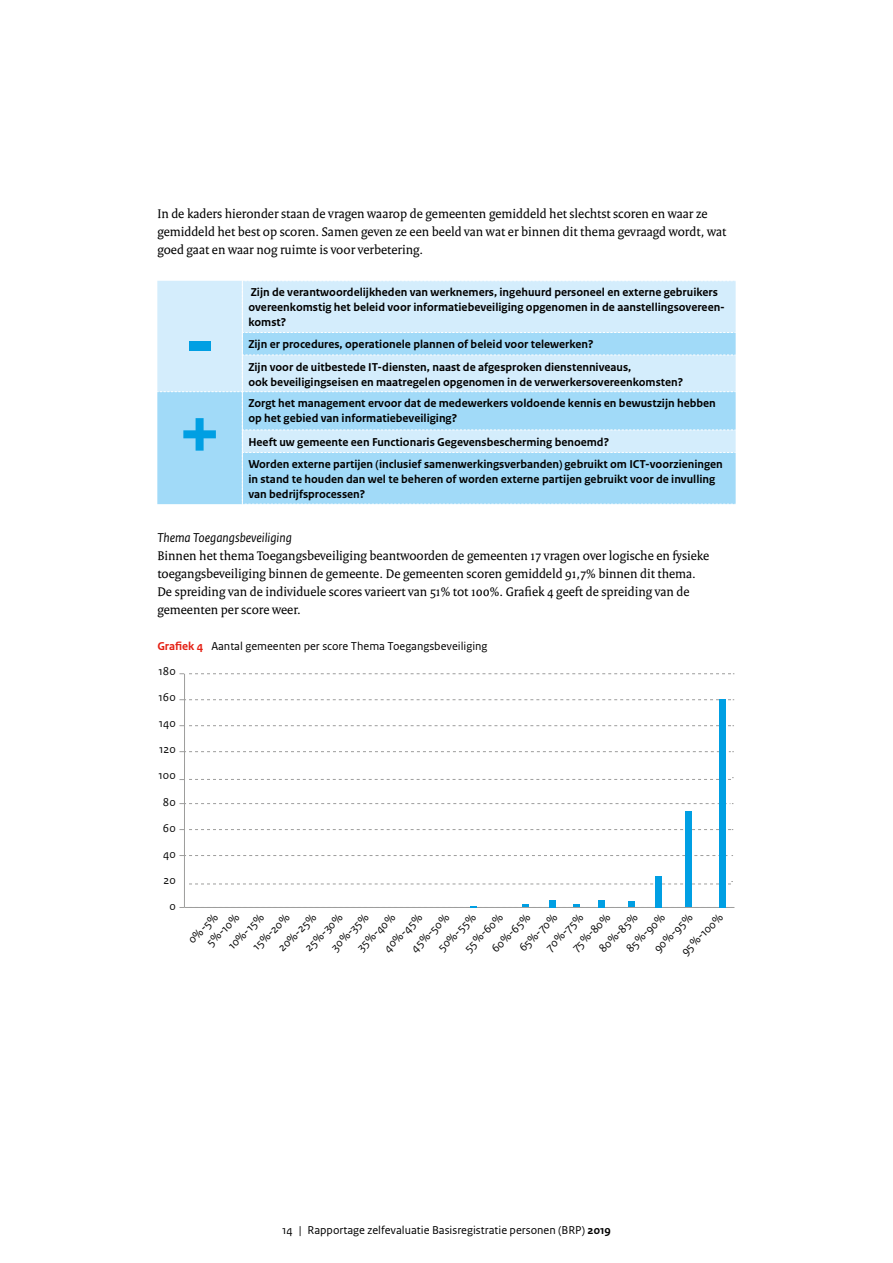
<style>
.page{position:relative;width:893px;height:1263px;background:#fff}
.page>*{position:absolute;margin:0;border:0;box-sizing:border-box;transform-origin:0 0}
.t1{font:700 82.5px "Rijksoverheid Sans Text";color:#009fe3}
.t2{font:13.5px/18px "Rijksoverheid Serif";color:#000}
.t3{font:italic 13.5px "Rijksoverheid Sans Text";color:#000}
.t4{font:700 12px/15px "Rijksoverheid Sans Text";color:#000}
.t5{font:12px/15.1px "Rijksoverheid Sans Text TT";color:#070707}
.t6{font:12px "Rijksoverheid Sans Text";color:#000}
.s1{font-weight:700;color:#e41f13}
.s2{font-weight:700}
</style>
<div class="page">
<svg style="left:157px;top:280px;width:579px;height:225px"></svg>
<svg style="left:189px;top:881px;width:544px;height:3px"></svg>
<hr style="left:184px;top:674px;width:1px;height:233px;background:#9d9d9c">
<hr style="left:185px;top:907px;width:549px;height:1px;background:#9d9d9c">
<svg style="left:179px;top:855px;width:554px;height:1px"></svg>
<svg style="left:179px;top:751px;width:555px;height:1px"></svg>
<svg style="left:179px;top:699px;width:555px;height:1px"></svg>
<svg style="left:179px;top:803px;width:554px;height:1px"></svg>
<svg style="left:179px;top:829px;width:554px;height:1px"></svg>
<svg style="left:179px;top:777px;width:555px;height:3px"></svg>
<svg style="left:179px;top:725px;width:555px;height:1px"></svg>
<svg style="left:179px;top:673px;width:555px;height:1px"></svg>
<div style="left:685px;top:811px;width:7px;height:96px;background:#009fe3"></div>
<div style="left:656px;top:876px;width:6px;height:31px;background:#009fe3"></div>
<div style="left:628px;top:901px;width:7px;height:6px;background:#009fe3"></div>
<div style="left:598px;top:900px;width:7px;height:7px;background:#009fe3"></div>
<div style="left:549px;top:900px;width:7px;height:7px;background:#009fe3"></div>
<div style="left:719px;top:699px;width:6px;height:208px;background:#009fe3"></div>
<svg style="left:179px;top:904px;width:547px;height:4px"></svg>
<p class="t2" style="left:157px;top:204px;width:571px">In de kaders hieronder staan de vragen waarop de gemeenten gemiddeld het slechtst scoren en waar ze gemiddeld het best op scoren. Samen geven ze een beeld van wat er binnen dit thema gevraagd wordt, wat goed gaat en waar nog ruimte is voor verbetering.</p>
<h1 class="t1" style="left:184px;top:296px;width:34px">-</h1>
<p class="t4" style="left:248px;top:285px;width:478px">Zijn de verantwoordelijkheden van werknemers, ingehuurd personeel en externe gebruikers overeenkomstig het beleid voor informatiebeveiliging opgenomen in de aanstellingsovereen&shy;komst?</p>
<p class="t4" style="left:248px;top:333px;width:384px;line-height:22.5px">Zijn er procedures, operationele plannen of beleid voor telewerken?<br>Zijn voor de uitbestede IT-diensten, naast de afgesproken dienstenniveaus,</p>
<p class="t4" style="left:248px;top:374px;width:436px">ook beveiligingseisen en maatregelen opgenomen in de verwerkersovereenkomsten?</p>
<p class="t4" style="left:248px;top:396px;width:469px">Zorgt het management ervoor dat de medewerkers voldoende kennis en bewustzijn hebben op het gebied van informatiebeveiliging?</p>
<p class="t4" style="left:248px;top:431px;width:476px;line-height:22.5px">Heeft uw gemeente een Functionaris Gegevensbescherming benoemd?<br>Worden externe partijen (inclusief samenwerkingsverbanden) gebruikt om ICT-voorzieningen</p>
<p class="t4" style="left:248px;top:472px;width:468px">in stand te houden dan wel te beheren of worden externe partijen gebruikt voor de invulling van bedrijfsprocessen?</p>
<p class="t3" style="left:157px;top:530px;width:136px">Thema Toegangsbeveiliging</p>
<p class="t2" style="left:157px;top:546px;width:553px">Binnen het thema Toegangsbeveiliging beantwoorden de gemeenten 17 vragen over logische en fysieke toegangsbeveiliging binnen de gemeente. De gemeenten scoren gemiddeld 91,7% binnen dit thema.<br>De spreiding van de individuele scores varieert van 51% tot 100%. Grafiek 4 geeft de spreiding van de gemeenten per score weer.</p>
<p class="t6" style="left:157px;top:639px;width:332px"><span class="s1">Grafiek 4</span> Aantal gemeenten per score Thema Toegangsbeveiliging</p>
<h1 class="t1" style="left:178px;top:385px;width:45px">+</h1>
<p class="t5" style="left:159px;top:663px;width:19px">180</p>
<p class="t5" style="left:159px;top:690px;width:19px">160</p>
<p class="t5" style="left:159px;top:716px;width:18px">140</p>
<p class="t5" style="left:159px;top:742px;width:18px">120</p>
<p class="t5" style="left:159px;top:768px;width:19px">100</p>
<p class="t5" style="left:163px;top:794px;width:14px">80</p>
<p class="t5" style="left:163px;top:820px;width:14px">60</p>
<p class="t5" style="left:163px;top:846px;width:14px">40</p>
<p class="t5" style="left:163px;top:873px;width:14px">20</p>
<p class="t5" style="left:169px;top:899px;width:8px">0</p>
<p class="t5" style="left:595px;top:945px;width:51px;rotate:-45deg">80%-85%</p>
<p class="t5" style="left:192px;top:928px;width:43px;text-indent:-11px;rotate:-45deg">0%-5%<br>5%-10%</p>
<p class="t5" style="left:225px;top:942px;width:47px;rotate:-45deg">10%-15%</p>
<p class="t5" style="left:302px;top:944px;width:49px;rotate:-45deg">25%-30%</p>
<p class="t5" style="left:328px;top:943px;width:49px;rotate:-45deg">30%-35%</p>
<p class="t5" style="left:354px;top:944px;width:50px;rotate:-45deg">35%-40%</p>
<p class="t5" style="left:408px;top:944px;width:50px;rotate:-45deg">45%-50%</p>
<p class="t5" style="left:461px;top:945px;width:51px;rotate:-45deg">55%-60%</p>
<p class="t5" style="left:488px;top:945px;width:51px;rotate:-45deg">60%-65%</p>
<p class="t5" style="left:516px;top:944px;width:50px;rotate:-45deg">65%-70%</p>
<p class="t5" style="left:542px;top:944px;width:49px;rotate:-45deg">70%-75%</p>
<p class="t5" style="left:569px;top:944px;width:50px;rotate:-45deg">75%-80%</p>
<p class="t5" style="left:623px;top:945px;width:51px;rotate:-45deg">85%-90%</p>
<p class="t5" style="left:650px;top:945px;width:51px;rotate:-45deg">90%-95%</p>
<p class="t5" style="left:249px;top:943px;width:49px;rotate:-45deg">15%-20%</p>
<p class="t5" style="left:275px;top:944px;width:50px;rotate:-45deg">20%-25%</p>
<p class="t5" style="left:380px;top:945px;width:51px;rotate:-45deg">40%-45%</p>
<p class="t5" style="left:435px;top:944px;width:50px;rotate:-45deg">50%-55%</p>
<p class="t5" style="left:678px;top:948px;width:55px;rotate:-45deg">95%-100%</p>
<p class="t6" style="left:282px;top:1223px;width:330px">14 | Rapportage zelfevaluatie Basisregistratie personen (BRP) <span class="s2">2019</span></p>
</div>
